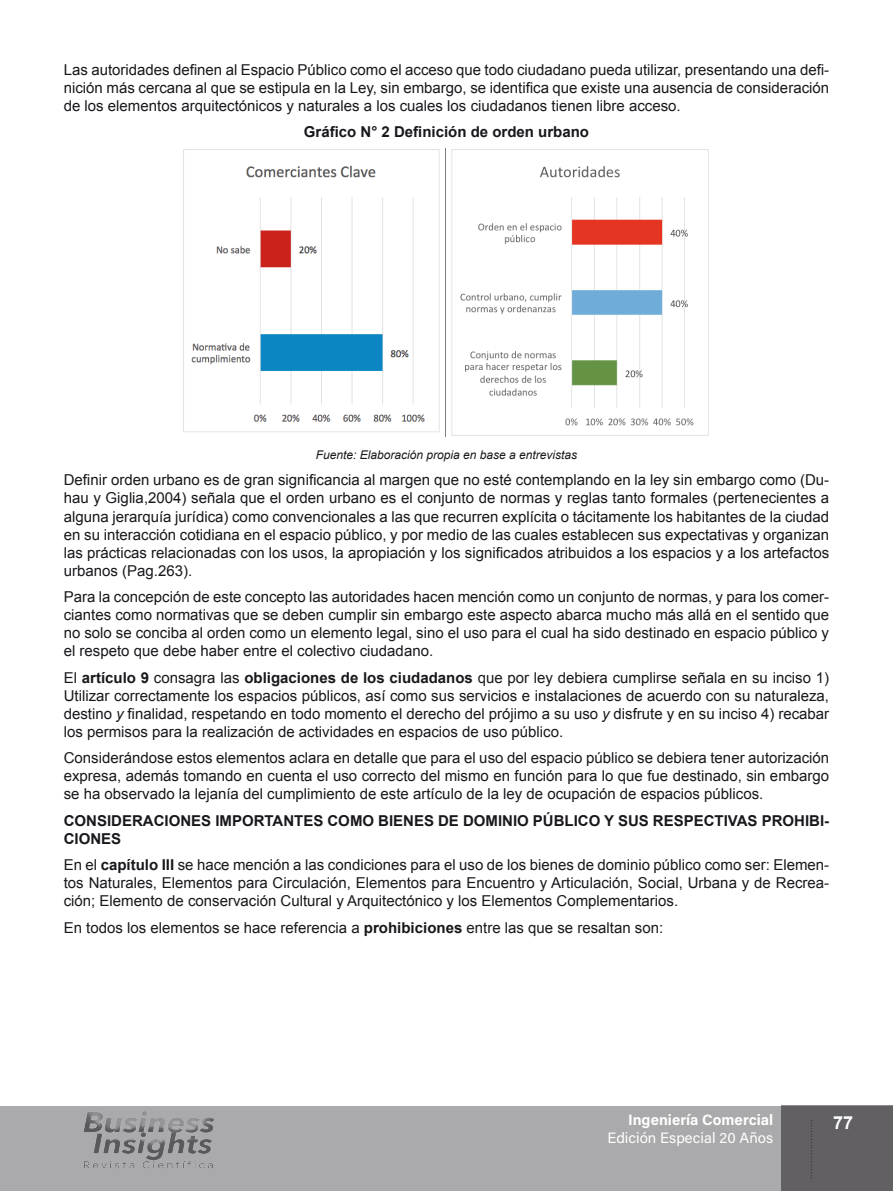
<style>
.page{position:relative;width:893px;height:1191px;background:#fff}
.page>*{position:absolute;margin:0;border:0;box-sizing:border-box;transform-origin:0 0}
.t1{font:700 18px "Arial";color:#fff}
.Normal1{font:15px/18px "Arial";color:#1a171c;text-align:justify}
.Normal1-2{font:700 15px/18px "Arial";color:#1a171c}
.t2{font:15px "Acumin Variable Concept";letter-spacing:.035em;color:#fff}
.t3{font:15px "Acumin Variable Concept";letter-spacing:.055em;color:#fff}
.Normal1-3{font:italic 12px "Arial";color:#1a171c}
.t4{font:12px "Minion Pro";color:#1a171c}
.s1{font-weight:700}
.s2{font-style:italic}
</style>
<div class="page">
<div style="left:0;top:1106px;width:893px;height:85px;background:#aaa9ab"></div>
<img style="left:83px;top:1111px;width:131px;height:57px">
<div style="left:782px;top:1106px;width:111px;height:85px;background:#626063"></div>
<img style="left:183px;top:149px;width:526px;height:287px">
<p class="Normal1" style="left:64px;top:61px;width:767px">Las autoridades definen al Espacio Público como el acceso que todo ciudadano pueda utilizar, presentando una defi&shy;nición más cercana al que se estipula en la Ley, sin embargo, se identifica que existe una ausencia de consideración de los elementos arquitectónicos y naturales a los cuales los ciudadanos tienen libre acceso.</p>
<p class="Normal1-2" style="left:304px;top:123px;width:287px">Gráfico N° 2 Definición de orden urbano</p>
<p class="Normal1-3" style="left:316px;top:447px;width:263px">Fuente: Elaboración propia en base a entrevistas</p>
<p class="Normal1" style="left:64px;top:471px;width:767px">Definir orden urbano es de gran significancia al margen que no esté contemplando en la ley sin embargo como (Du&shy;hau y Giglia,2004) señala que el orden urbano es el conjunto de normas y reglas tanto formales (pertenecientes a alguna jerarquía jurídica) como convencionales a las que recurren explícita o tácitamente los habitantes de la ciudad en su interacción cotidiana en el espacio público, y por medio de las cuales establecen sus expectativas y organizan las prácticas relacionadas con los usos, la apropiación y los significados atribuidos a los espacios y a los artefactos urbanos (Pag.263).</p>
<p class="Normal1" style="left:64px;top:588px;width:767px">Para la concepción de este concepto las autoridades hacen mención como un conjunto de normas, y para los comer&shy;ciantes como normativas que se deben cumplir sin embargo este aspecto abarca mucho más allá en el sentido que no solo se conciba al orden como un elemento legal, sino el uso para el cual ha sido destinado en espacio público y el respeto que debe haber entre el colectivo ciudadano.</p>
<p class="Normal1" style="left:64px;top:668px;width:767px">El <span class="s1">artículo 9</span> consagra las <span class="s1">obligaciones de los ciudadanos</span> que por ley debiera cumplirse señala en su inciso 1)<br>Utilizar correctamente los espacios públicos, así como sus servicios e instalaciones de acuerdo con su naturaleza, destino <span class="s2">y</span> finalidad, respetando en todo momento el derecho del prójimo a su uso <span class="s2">y</span> disfrute y en su inciso 4) recabar los permisos para la realización de actividades en espacios de uso público.</p>
<p class="Normal1" style="left:64px;top:749px;width:767px">Considerándose estos elementos aclara en detalle que para el uso del espacio público se debiera tener autorización expresa, además tomando en cuenta el uso correcto del mismo en función para lo que fue destinado, sin embargo se ha observado la lejanía del cumplimiento de este artículo de la ley de ocupación de espacios públicos.</p>
<p class="Normal1-2" style="left:64px;top:812px;width:767px">CONSIDERACIONES IMPORTANTES COMO BIENES DE DOMINIO PÚBLICO Y SUS RESPECTIVAS PROHIBI-<br>CIONES</p>
<p class="Normal1" style="left:64px;top:856px;width:767px">En el <span class="s1">capítulo III</span> se hace mención a las condiciones para el uso de los bienes de dominio público como ser: Elemen&shy;tos Naturales, Elementos para Circulación, Elementos para Encuentro y Articulación, Social, Urbana y de Recrea&shy;ción; Elemento de conservación Cultural y Arquitectónico y los Elementos Complementarios.</p>
<p class="Normal1" style="left:64px;top:918px;width:601px">En todos los elementos se hace referencia a <span class="s1">prohibiciones</span> entre las que se resaltan son:</p>
<p class="t3" style="left:628px;top:1109px;width:146px">Ingeniería Comercial</p>
<p class="t1" style="left:833px;top:1111px;width:22px">77</p>
<p class="t2" style="left:607px;top:1127px;width:167px">Edición Especial 20 Años</p>
<p class="t4" style="left:800px;top:1179px;width:62px;rotate:-90deg">......................</p>
</div>
